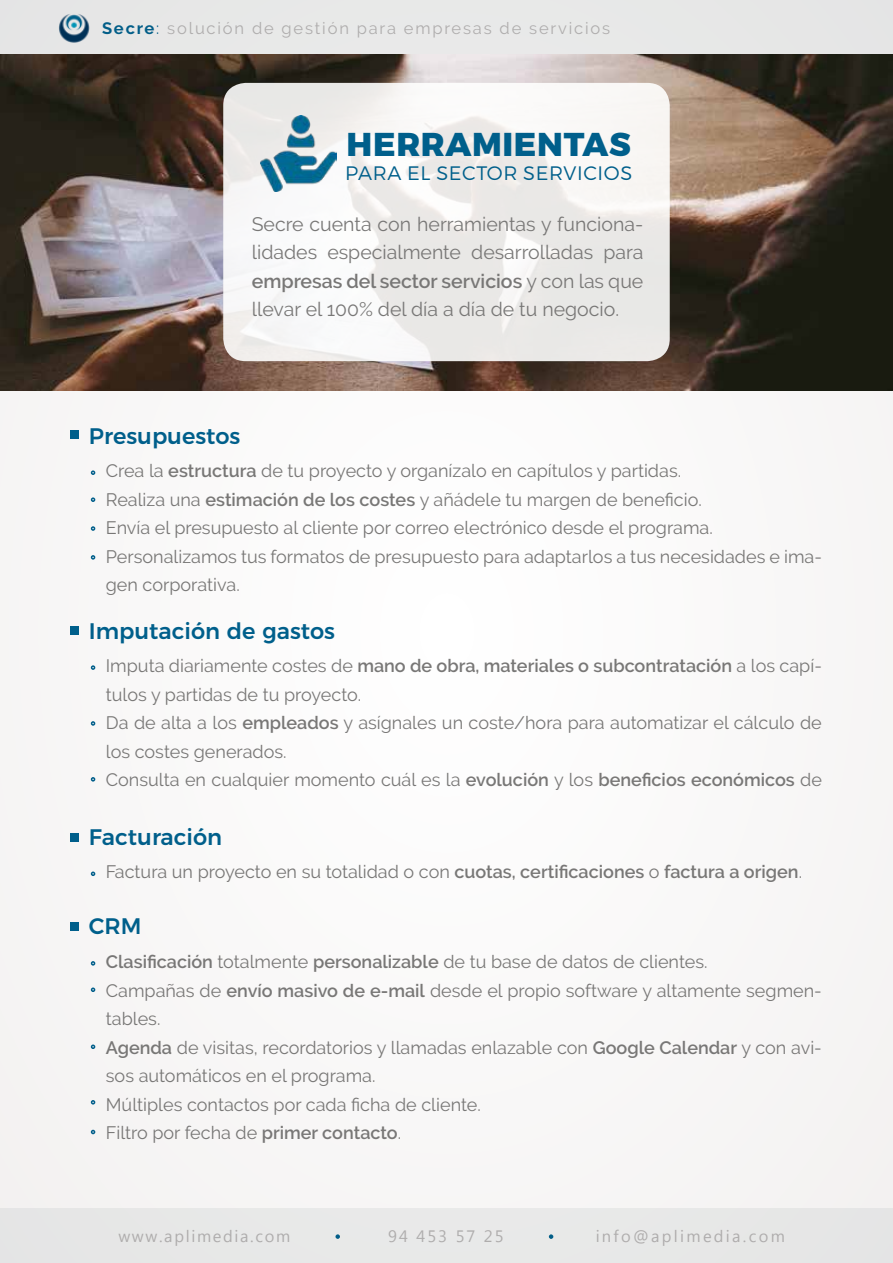
<style>
.page{position:relative;width:893px;height:1263px;background:#f9f8f8}
.page>*{position:absolute;margin:0;border:0;box-sizing:border-box;transform-origin:0 0}
.t1{font:800 33px "Montserrat";letter-spacing:.02em;color:#005f8b}
.t2{font:500 22.5px "Montserrat";color:#005f8b}
.t3{font:19.5px/28.5px "Raleway";color:#787776;text-align:justify}
.t4{font:300 19.5px "Montserrat";letter-spacing:.03em;color:#005f8b}
.t5{font:18px/28.5px "Raleway";color:#787776}
.t6{font:16.5px "Raleway";letter-spacing:.11em;color:#afadad}
.t7{font:16.5px "Myanmar Text";letter-spacing:.14em;color:#afadad}
.t8{font:16.5px "Myanmar Text";letter-spacing:.1em;color:#afadad}
.t9{font:16.5px "Myanmar Text";letter-spacing:.12em;color:#afadad}
.s1{font-weight:700;color:#025e88}
.s2{color:#025e88}
.s3{font-weight:600}
</style>
<div class="page">
<div style="left:0;top:0;width:893px;height:54px;background:#e7e8e7"></div>
<div style="left:0;top:1209px;width:892px;height:54px;background:#e7e8e7"></div>
<svg style="left:335px;top:1234px;width:5px;height:5px"></svg>
<svg style="left:549px;top:1234px;width:4px;height:5px"></svg>
<img style="left:58px;top:14px;width:32px;height:29px">
<img style="left:0;top:54px;width:893px;height:336px">
<div style="left:223px;top:83px;width:447px;height:278px;background:linear-gradient(to right,#f5f4f4,#eeedea);border-radius:22px"></div>
<img style="left:260px;top:116px;width:76px;height:76px">
<div style="left:70px;top:431px;width:8px;height:8px;background:#005f8b"></div>
<svg style="left:91px;top:470px;width:4px;height:5px"></svg>
<svg style="left:91px;top:497px;width:4px;height:5px"></svg>
<svg style="left:91px;top:526px;width:4px;height:5px"></svg>
<svg style="left:91px;top:555px;width:4px;height:5px"></svg>
<div style="left:70px;top:627px;width:8px;height:8px;background:#005f8b"></div>
<svg style="left:91px;top:665px;width:4px;height:5px"></svg>
<svg style="left:91px;top:721px;width:4px;height:5px"></svg>
<div style="left:70px;top:833px;width:8px;height:8px;background:#005f8b"></div>
<svg style="left:91px;top:871px;width:4px;height:5px"></svg>
<svg style="left:91px;top:777px;width:4px;height:4px"></svg>
<div style="left:70px;top:922px;width:8px;height:9px;background:#005f8b"></div>
<svg style="left:91px;top:961px;width:4px;height:4px"></svg>
<svg style="left:91px;top:1044px;width:4px;height:5px"></svg>
<svg style="left:91px;top:1100px;width:4px;height:4px"></svg>
<svg style="left:91px;top:1130px;width:4px;height:4px"></svg>
<svg style="left:91px;top:987px;width:4px;height:5px"></svg>
<p class="t6" style="left:102px;top:19px;width:510px"><span class="s1">Secre</span><span class="s2">:</span> solución de gestión para empresas de servicios</p>
<h1 class="t1" style="left:347px;top:117px;width:285px">HERRAMIENTAS</h1>
<p class="t4" style="left:345px;top:158px;width:288px">PARA EL SECTOR SERVICIOS</p>
<p class="t3" style="left:252px;top:210px;width:393px">Secre cuenta con herramientas y funciona&shy;lidades especialmente desarrolladas para <span class="s3">empresas del sector servicios</span> y con las que llevar el 100% del día a día de tu negocio.</p>
<p class="t2" style="left:89px;top:418px;width:153px">Presupuestos</p>
<p class="t5" style="left:106px;top:457px;width:718px">Crea la <span class="s3">estructura</span> de tu proyecto y organízalo en capítulos y partidas.<br>Realiza una <span class="s3">estimación de los costes</span> y añádele tu margen de beneficio.<br>Envía el presupuesto al cliente por correo electrónico desde el programa.<br>Personalizamos tus formatos de presupuesto para adaptarlos a tus necesidades e ima&shy;gen corporativa.</p>
<p class="t2" style="left:89px;top:613px;width:248px">Imputación de gastos</p>
<p class="t5" style="left:106px;top:652px;width:718px">Imputa diariamente costes de <span class="s3">mano de obra, materiales o subcontratación</span> a los capí&shy;tulos y partidas de tu proyecto.<br>Da de alta a los <span class="s3">empleados</span> y asígnales un coste/hora para automatizar el cálculo de los costes generados.<br>Consulta en cualquier momento cuál es la <span class="s3">evolución</span> y los <span class="s3">beneficios económicos</span> de</p>
<p class="t2" style="left:89px;top:819px;width:135px">Facturación</p>
<p class="t5" style="left:106px;top:858px;width:698px">Factura un proyecto en su totalidad o con <span class="s3">cuotas, certificaciones</span> o <span class="s3">factura a origen</span>.</p>
<p class="t2" style="left:89px;top:908px;width:54px">CRM</p>
<p class="t5" style="left:106px;top:947px;width:717px"><span class="s3">Clasificación</span> totalmente <span class="s3">personalizable</span> de tu base de datos de clientes.<br>Campañas de <span class="s3">envío masivo de e-mail</span> desde el propio software y altamente segmen&shy;tables.<br><span class="s3">Agenda</span> de visitas, recordatorios y llamadas enlazable con <span class="s3">Google Calendar</span> y con avi&shy;sos automáticos en el programa.<br>Múltiples contactos por cada ficha de cliente.<br>Filtro por fecha de <span class="s3">primer contacto</span>.</p>
<p class="t8" style="left:118px;top:1227px;width:173px">www.aplimedia.com</p>
<p class="t9" style="left:388px;top:1227px;width:117px">94 453 57 25</p>
<p class="t7" style="left:596px;top:1227px;width:191px">info@aplimedia.com</p>
</div>
